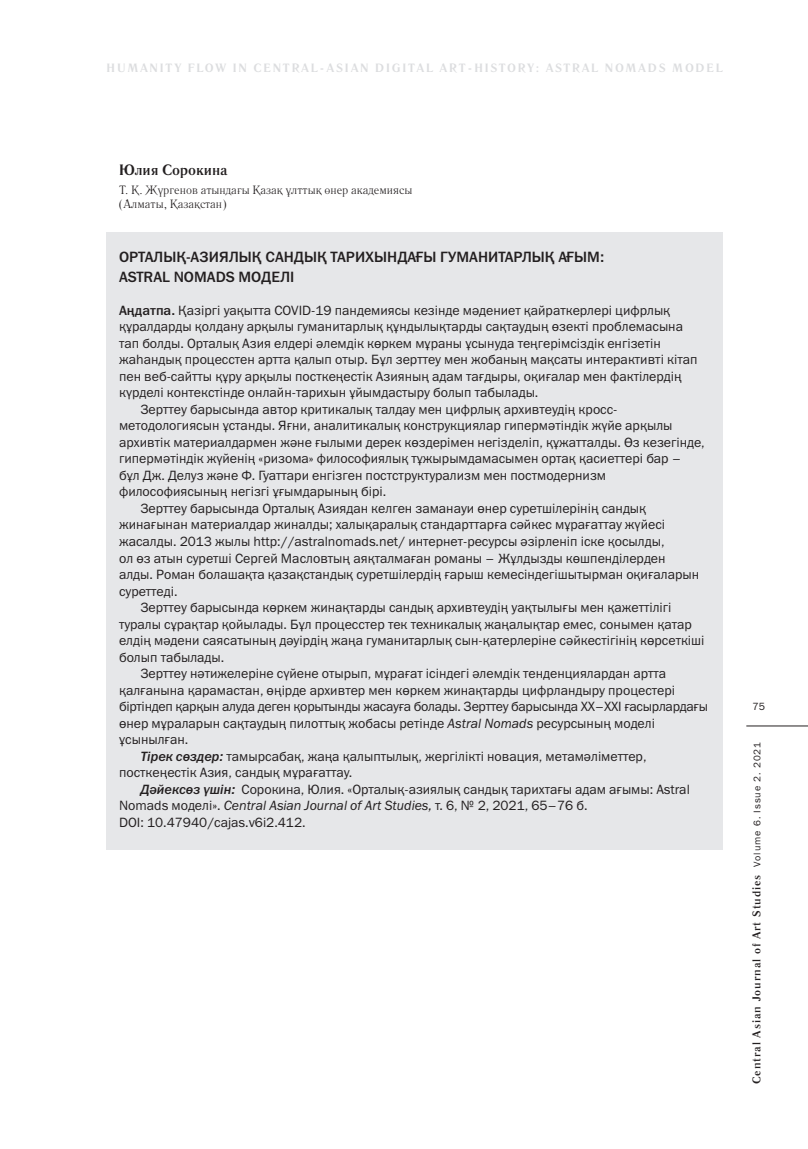
<style>
.page{position:relative;width:808px;height:1149px;background:#fff}
.page>*{position:absolute;margin:0;border:0;box-sizing:border-box;transform-origin:0 0}
.t1{font:500 15px/19.5px "DS Franklin Gothic";color:#231f20}
.t2{font:700 15px "Literaturnaya";color:#231f20}
.t3{font:13.5px "DS Franklin Gothic";color:#231f20}
.t4{font:13.5px "DS Franklin Gothic";letter-spacing:-.02em;color:#231f20}
.t5{font:700 12px "Literaturnaya";letter-spacing:.155em;color:#dcdddf}
.t6{font:12px/14.4px "Literaturnaya";color:#231f20}
.t7{font:700 11.25px "Literaturnaya";letter-spacing:.09em;color:#231f20}
.t8{font:10.5px "DS Franklin Gothic";color:#231f20}
.s1{font-weight:500}
.s2{font-style:italic}
.s3{font-weight:500;font-style:italic}
.s4{font-family:"DS Franklin Gothic";font-weight:400;font-size:9.75px}
</style>
<div class="page">
<hr style="left:746px;top:725px;width:62px;height:1px;background:#231f20">
<div style="left:106px;top:232px;width:617px;height:617px;background:#e6e7e9"></div>
<p class="t5" style="left:107px;top:61px;width:618px">HUMANITY FLOW IN CENTRAL-ASIAN DIGITAL ART-HISTORY: ASTRAL NOMADS MODEL</p>
<p class="t2" style="left:119px;top:160px;width:110px">Юлия Сорокина</p>
<p class="t6" style="left:119px;top:182px;width:295px">Т. Қ. Жүргенов атындағы Қазақ ұлттық өнер академиясы (Алматы, Қазақстан)</p>
<p class="t1" style="left:119px;top:247px;width:487px">ОРТАЛЫҚ-АЗИЯЛЫҚ САНДЫҚ ТАРИХЫНДАҒЫ ГУМАНИТАРЛЫҚ АҒЫМ:<br>ASTRAL NOMADS МОДЕЛІ</p>
<p class="t3" style="left:119px;top:303px;width:553px"><span class="s1">Аңдатпа.</span> Қазіргі уақытта COVID-19 пандемиясы кезінде мәдениет қайраткерлері цифрлық</p>
<p class="t3" style="left:119px;top:320px;width:565px">құралдарды қолдану арқылы гуманитарлық құндылықтарды сақтаудың өзекті проблемасына</p>
<p class="t3" style="left:119px;top:336px;width:543px">тап болды. Орталық Азия елдері әлемдік көркем мұраны ұсынуда теңгерімсіздік енгізетін</p>
<p class="t3" style="left:119px;top:353px;width:580px">жаһандық процесстен артта қалып отыр. Бұл зерттеу мен жобаның мақсаты интерактивті кітап</p>
<p class="t3" style="left:119px;top:369px;width:564px">пен веб-сайтты құру арқылы посткеңестік Азияның адам тағдыры, оқиғалар мен фактілердің</p>
<p class="t3" style="left:119px;top:386px;width:421px">күрделі контекстінде онлайн-тарихын ұйымдастыру болып табылады.</p>
<p class="t3" style="left:140px;top:402px;width:479px">Зерттеу барысында автор критикалық талдау мен цифрлық архивтеудің кросс-</p>
<p class="t3" style="left:119px;top:419px;width:555px">методологиясын ұстанды. Яғни, аналитикалық конструкциялар гипермәтіндік жүйе арқылы</p>
<p class="t3" style="left:119px;top:435px;width:587px">архивтік материалдармен және ғылыми дерек көздерімен негізделіп, құжатталды. Өз кезегінде,</p>
<p class="t3" style="left:119px;top:452px;width:564px">гипермәтіндік жүйенің «ризома» философиялық тұжырымдамасымен ортақ қасиеттері бар –</p>
<p class="t3" style="left:119px;top:468px;width:488px">бұл Дж. Делуз және Ф. Гуаттари енгізген постструктурализм мен постмодернизм</p>
<p class="t3" style="left:119px;top:484px;width:269px">философиясының негізгі ұғымдарының бірі.</p>
<p class="t3" style="left:140px;top:501px;width:507px">Зерттеу барысында Орталық Азиядан келген заманауи өнер суретшілерінің сандық</p>
<p class="t3" style="left:119px;top:517px;width:548px">жинағынан материалдар жиналды; халықаралық стандарттарға сәйкес мұрағаттау жүйесі</p>
<p class="t3" style="left:119px;top:534px;width:547px">жасалды. 2013 жылы http://astralnomads.net/ интернет-ресурсы әзірленіп іске қосылды,</p>
<p class="t3" style="left:119px;top:550px;width:548px">ол өз атын суретші Сергей Масловтың аяқталмаған романы – Жұлдызды көшпенділерден</p>
<p class="t3" style="left:119px;top:567px;width:582px">алды. Роман болашақта қазақстандық суретшілердің ғарыш кемесіндегішытырман оқиғаларын</p>
<p class="t3" style="left:119px;top:583px;width:60px">суреттеді.</p>
<p class="t3" style="left:140px;top:600px;width:533px">Зерттеу барысында көркем жинақтарды сандық архивтеудің уақтылығы мен қажеттілігі</p>
<p class="t3" style="left:119px;top:616px;width:574px">туралы сұрақтар қойылады. Бұл процесстер тек техникалық жаңалықтар емес, сонымен қатар</p>
<p class="t3" style="left:119px;top:633px;width:587px">елдің мәдени саясатының дәуірдің жаңа гуманитарлық сын-қатерлеріне сәйкестігінің көрсеткіші</p>
<p class="t3" style="left:119px;top:649px;width:107px">болып табылады.</p>
<p class="t3" style="left:140px;top:666px;width:527px">Зерттеу нәтижелеріне сүйене отырып, мұрағат ісіндегі әлемдік тенденциялардан артта</p>
<p class="t3" style="left:119px;top:682px;width:557px">қалғанына қарамастан, өңірде архивтер мен көркем жинақтарды цифрландыру процестері</p>
<p class="t4" style="left:119px;top:699px;width:590px">біртіндеп қарқын алуда деген қорытынды жасауға болады. Зерттеу барысында ХХ–ХХІ ғасырлардағы</p>
<p class="t3" style="left:119px;top:715px;width:537px">өнер мұраларын сақтаудың пилоттық жобасы ретінде <span class="s2">Astral Nomads</span> ресурсының моделі</p>
<p class="t3" style="left:119px;top:732px;width:71px">ұсынылған.</p>
<p class="t3" style="left:140px;top:748px;width:508px"><span class="s3">Тірек сөздер:</span> тамырсабақ, жаңа қалыптылық, жергілікті новация, метамәліметтер,</p>
<p class="t3" style="left:119px;top:765px;width:235px">посткеңестік Азия, сандық мұрағаттау.</p>
<p class="t3" style="left:140px;top:781px;width:551px"><span class="s3">Дәйексөз үшін:</span> Сорокина, Юлия. «Орталық-азиялық сандық тарихтағы адам ағымы: Astral</p>
<p class="t3" style="left:119px;top:798px;width:470px">Nomads моделі». <span class="s2">Central Asian Journal of Art Studies,</span> т. 6, № 2, 2021, 65–76 б.</p>
<p class="t3" style="left:119px;top:814px;width:188px">DOI: 10.47940/cajas.v6i2.412.</p>
<p class="t8" style="left:752px;top:700px;width:14px">75</p>
<p class="t7" style="left:750px;top:1083px;width:344px;rotate:-90deg">Central Asian Journal of Art Studies <span class="s4">Volume 6. Issue 2. 2021</span></p>
</div>
